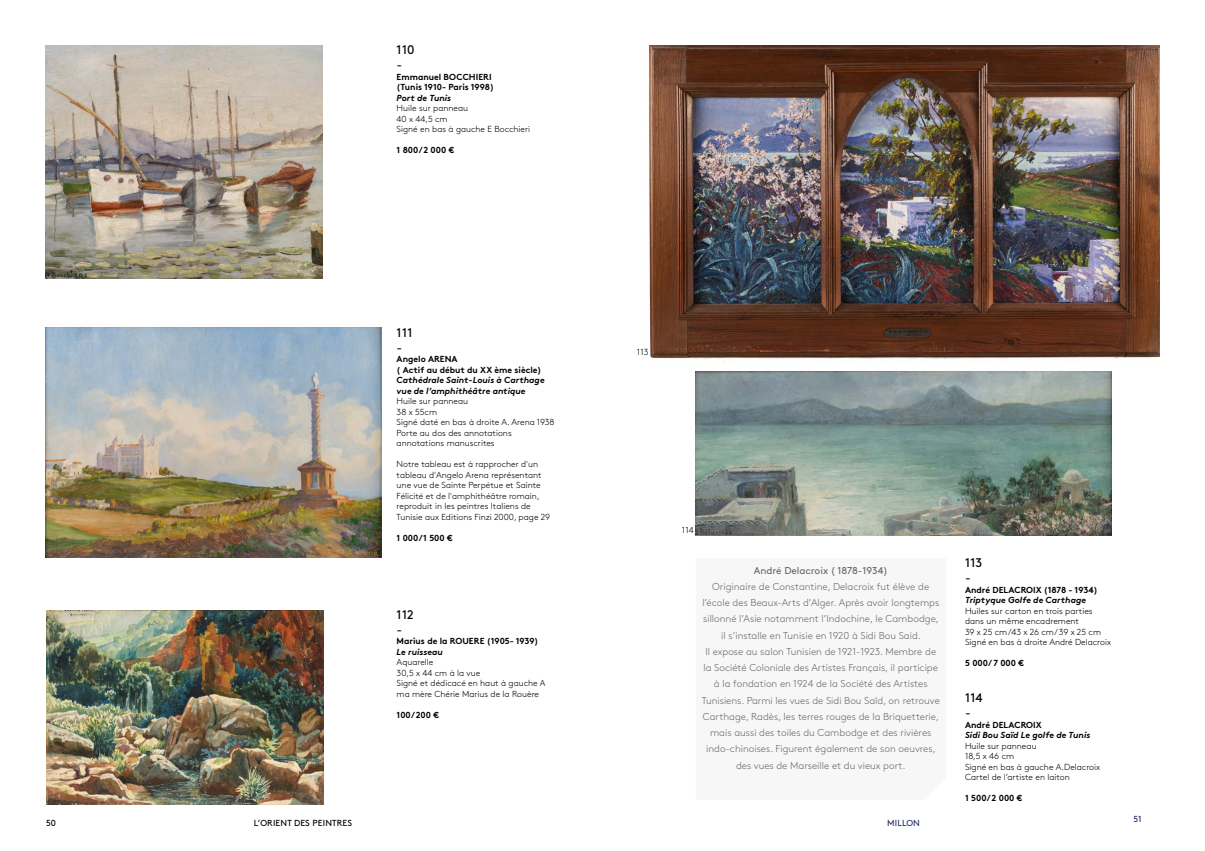
<style>
.page{position:relative;width:1205px;height:851px;background:#fff}
.page>*{position:absolute;margin:0;border:0;box-sizing:border-box;transform-origin:0 0}
.t1{font:12.5px/15px "Brown Pro";letter-spacing:.025em;color:#000}
.t2{font:300 10px/16.2px "Brown Pro";color:#626a6d;text-align:center}
.t3{font:10px "Brown Pro";color:#626a6d}
.t4{font:300 8.75px/10.5px "Brown Pro";color:#000}
.t5{font:700 8.75px/10.5px "Brown Pro";color:#000}
.t6{font:italic 700 8.75px/10.5px "Brown Pro";color:#000}
.t7{font:8.75px "Brown Pro";letter-spacing:.015em;color:#000}
.t8{font:8.75px "Brown Pro";letter-spacing:.015em;color:#232c6b}
</style>
<div class="page">
<img style="left:45px;top:45px;width:277px;height:233px">
<img style="left:45px;top:327px;width:336px;height:230px">
<img style="left:46px;top:610px;width:277px;height:194px">
<img style="left:648px;top:45px;width:512px;height:317px">
<img style="left:696px;top:371px;width:415px;height:164px">
<h1 class="t1" style="left:397px;top:42px;width:19px">110 -</h1>
<p class="t5" style="left:397px;top:71px;width:99px">Emmanuel BOCCHIERI (Tunis 1910- Paris 1998)</p>
<p class="t6" style="left:397px;top:92px;width:56px">Port de Tunis</p>
<p class="t4" style="left:397px;top:102px;width:135px">Huile sur panneau<br>40 x 44,5 cm<br>Signé en bas à gauche E Bocchieri</p>
<p class="t5" style="left:397px;top:144px;width:59px">1 800/ 2 000 €</p>
<h1 class="t1" style="left:397px;top:324px;width:17px">111 -</h1>
<p class="t5" style="left:397px;top:353px;width:146px">Angelo ARENA<br>( Actif au début du XX ème siècle)</p>
<p class="t6" style="left:397px;top:374px;width:150px">Cathédrale Saint-Louis à Carthage vue de l’amphithéâtre antique</p>
<p class="t4" style="left:397px;top:395px;width:159px">Huile sur panneau<br>38 x 55cm<br>Signé daté en bas à droite A. Arena 1938<br>Porte au dos des annotations annotations manuscrites</p>
<p class="t4" style="left:397px;top:458px;width:155px">Notre tableau est à rapprocher d'un tableau d'Angelo Arena représentant une vue de Sainte Perpétue et Sainte Félicité et de l'amphithéâtre romain, reproduit in les peintres Italiens de Tunisie aux Editions Finzi 2000, page 29</p>
<p class="t5" style="left:397px;top:531px;width:58px">1 000/ 1 500 €</p>
<h1 class="t1" style="left:397px;top:606px;width:18px">112 -</h1>
<p class="t5" style="left:397px;top:635px;width:143px">Marius de la ROUERE (1905- 1939)</p>
<p class="t6" style="left:397px;top:645px;width:48px">Le ruisseau</p>
<p class="t4" style="left:397px;top:656px;width:150px">Aquarelle<br>30,5 x 44 cm à la vue<br>Signé et dédicacé en haut à gauche A ma mère Chérie Marius de la Rouère</p>
<p class="t5" style="left:397px;top:708px;width:44px">100/ 200 €</p>
<p class="t4" style="left:637px;top:346px;width:13px">113</p>
<p class="t4" style="left:682px;top:524px;width:13px">114</p>
<p class="t3" style="left:754px;top:562px;width:135px">André Delacroix ( 1878-1934)</p>
<p class="t2" style="left:702px;top:577px;width:240px">Originaire de Constantine, Delacroix fut élève de l’école des Beaux-Arts d’Alger. Après avoir longtemps sillonné l’Asie notamment l’Indochine, le Cambodge, il s’installe en Tunisie en 1920 à Sidi Bou Said.<br>Il expose au salon Tunisien de 1921-1923. Membre de la Société Coloniale des Artistes Français, il participe à la fondation en 1924 de la Société des Artistes Tunisiens. Parmi les vues de Sidi Bou Saïd, on retrouve Carthage, Radès, les terres rouges de la Briquetterie, mais aussi des toiles du Cambodge et des rivières indo-chinoises. Figurent également de son oeuvres, des vues de Marseille et du vieux port.</p>
<p class="t7" style="left:46px;top:815px;width:11px">50</p>
<p class="t7" style="left:254px;top:815px;width:100px">L’ORIENT DES PEINTRES</p>
<p class="t8" style="left:887px;top:815px;width:34px">MILLON</p>
<h1 class="t1" style="left:965px;top:554px;width:19px">113 -</h1>
<p class="t5" style="left:965px;top:583px;width:134px">André DELACROIX (1878 - 1934)</p>
<p class="t6" style="left:965px;top:594px;width:122px">Triptyque Golfe de Carthage</p>
<p class="t4" style="left:965px;top:604px;width:148px">Huiles sur carton en trois parties dans un même encadrement<br>39 x 25 cm /43 x 26 cm/ 39 x 25 cm<br>Signé en bas à droite André Delacroix</p>
<p class="t5" style="left:965px;top:657px;width:61px">5 000/ 7 000 €</p>
<h1 class="t1" style="left:965px;top:689px;width:19px">114 -</h1>
<p class="t5" style="left:965px;top:718px;width:78px">André DELACROIX</p>
<p class="t6" style="left:965px;top:729px;width:127px">Sidi Bou Saïd Le golfe de Tunis</p>
<p class="t4" style="left:965px;top:739px;width:137px">Huile sur panneau<br>18,5 x 46 cm<br>Signé en bas à gauche A.Delacroix<br>Cartel de l’artiste en laiton</p>
<p class="t5" style="left:965px;top:792px;width:59px">1 500/ 2 000 €</p>
<p class="t8" style="left:1133px;top:811px;width:10px">51</p>
</div>
